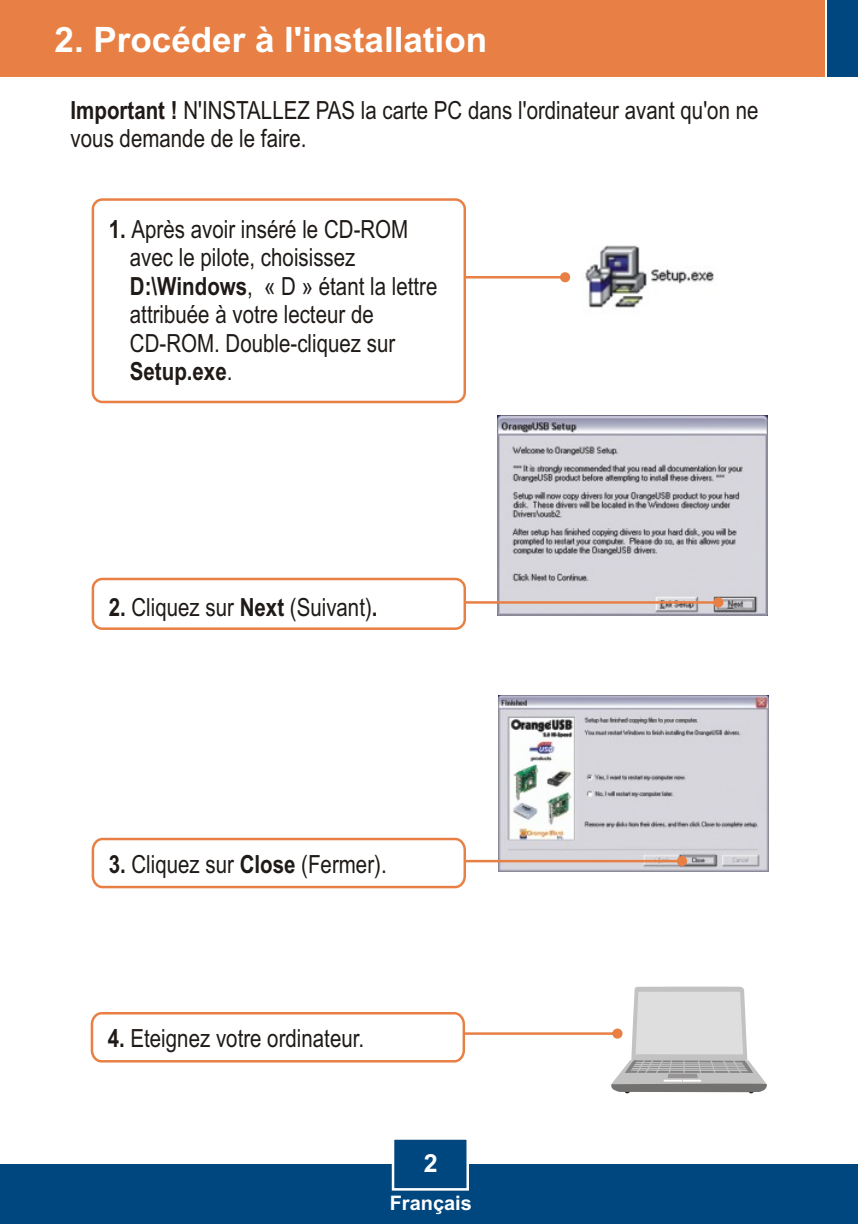
<style>
.page{position:relative;width:858px;height:1224px;background:#fff}
.page>*{position:absolute;margin:0;border:0;box-sizing:border-box;transform-origin:0 0}
.t1{font:700 35px "Arial";color:#fff}
.t2{font:25px/28.5px "Arial Narrow";color:#1f1a17}
.t3{font:700 25px "Arial";color:#fff}
.t4{font:700 20px "Arial";color:#fff}
.s1{font-weight:700}
</style>
<div class="page">
<div style="left:0;top:1164px;width:858px;height:59px;background:#004780"></div>
<div style="left:0;top:0;width:825px;height:77px;background:#e88045"></div>
<div style="left:828px;top:0;width:30px;height:77px;background:#004780"></div>
<svg style="left:391px;top:1139px;width:78px;height:52px"></svg>
<img style="left:499px;top:695px;width:270px;height:176px">
<img style="left:497px;top:415px;width:270px;height:200px">
<svg style="left:466px;top:597px;width:257px;height:10px"></svg>
<svg style="left:466px;top:272px;width:104px;height:10px"></svg>
<div style="left:92px;top:577px;width:374px;height:53px;background:#fff;border:3px solid #e88045;border-radius:9px"></div>
<svg style="left:91px;top:836px;width:596px;height:53px"></svg>
<img style="left:585px;top:245px;width:129px;height:63px">
<svg style="left:90px;top:986px;width:677px;height:107px"></svg>
<div style="left:92px;top:198px;width:374px;height:205px;background:#fff;border:3px solid #e88045;border-radius:9px"></div>
<h1 class="t1" style="left:55px;top:26px;width:434px">2. Procéder à l'installation</h1>
<p class="t2" style="left:71px;top:98px;width:689px"><span class="s1">Important !</span> N'INSTALLEZ PAS la carte PC dans l'ordinateur avant qu'on ne vous demande de le faire.</p>
<p class="t2" style="left:130px;top:217px;width:309px;text-indent:-21px"><span class="s1">1.</span> Après avoir inséré le CD-ROM avec le pilote, choisissez<br><span class="s1">D:\Windows</span>, « D » étant la lettre attribuée à votre lecteur de<br>CD-ROM. Double-cliquez sur<br><span class="s1">Setup.exe</span>.</p>
<p class="t2" style="left:109px;top:595px;width:270px"><span class="s1">2.</span> Cliquez sur <span class="s1">Next</span> (Suivant)<span class="s1">.</span></p>
<p class="t2" style="left:109px;top:852px;width:279px"><span class="s1">3.</span> Cliquez sur <span class="s1">Close</span> (Fermer).</p>
<p class="t2" style="left:108px;top:1026px;width:258px"><span class="s1">4.</span> Eteignez votre ordinateur.</p>
<p class="t3" style="left:424px;top:1154px;width:15px">2</p>
<p class="t4" style="left:390px;top:1195px;width:84px">Français</p>
</div>
